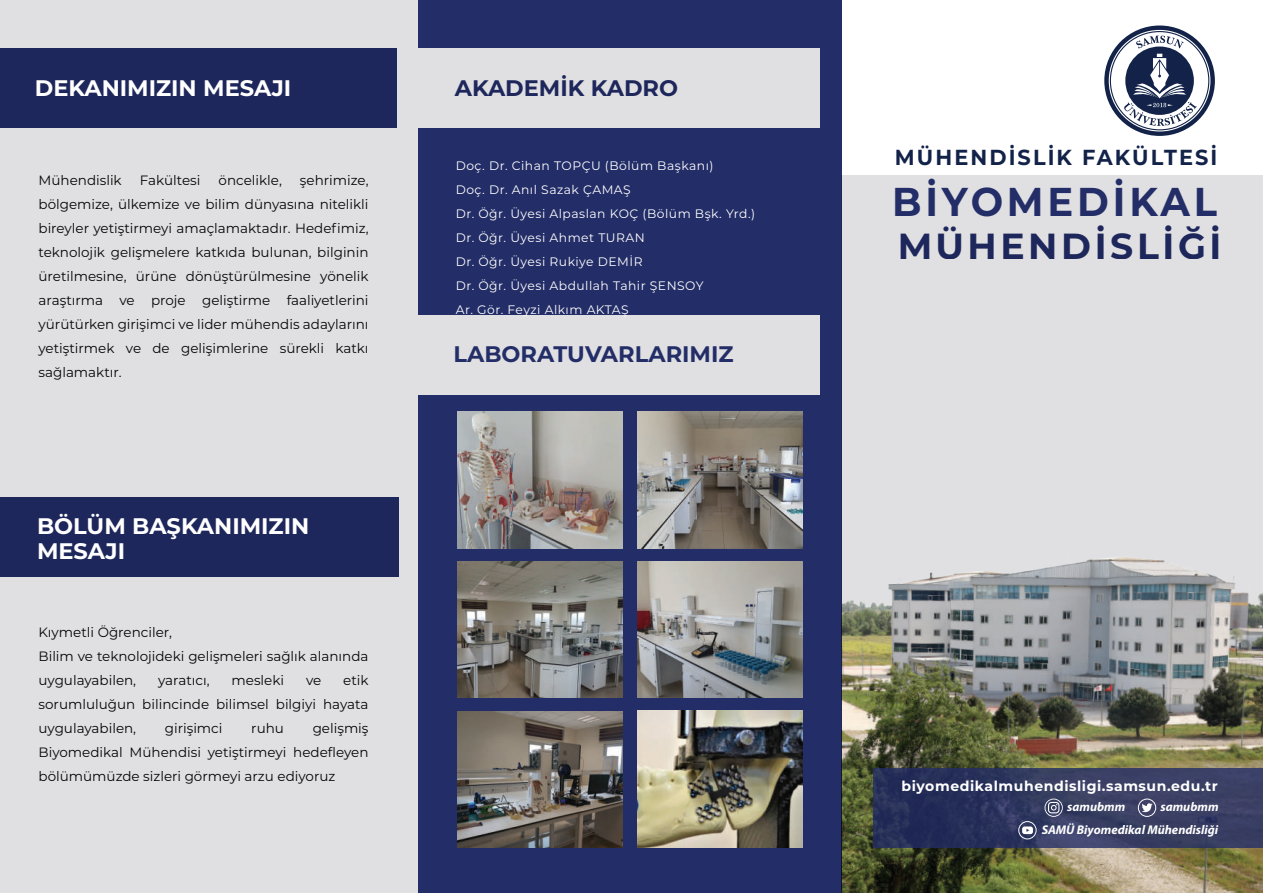
<style>
.page{position:relative;width:1263px;height:893px;background:#fff}
.page>*{position:absolute;margin:0;border:0;box-sizing:border-box;transform-origin:0 0}
.t1{font:700 40.2px "Montserrat";letter-spacing:.1em;color:#232d67;scale:.96 1}
.t2{font:700 36.15px "Montserrat";letter-spacing:.1em;color:#232d67}
.t3{font:700 22.5px/24.5px "Montserrat";color:#fff}
.t4{font:700 22.5px "Montserrat";color:#232d67}
.t5{font:700 21.75px "Montserrat";letter-spacing:.1em;color:#122248;scale:.96 1}
.t6{font:700 13.95px "Montserrat";letter-spacing:.04em;color:#fff}
.t7{font:13.5px/24px "Montserrat";color:#040503;text-align:justify}
.t8{font:italic 700 12.6px/22.5px "Myriad Pro";color:#fff;text-align:right}
.t9{font:12.3px/24px "Montserrat";letter-spacing:.04em;color:#fff}
</style>
<div class="page">
<div style="left:841px;top:175px;width:422px;height:718px;background:#e0e0e2"></div>
<img style="left:841px;top:549px;width:422px;height:344px">
<div style="left:0;top:0;width:417px;height:893px;background:#e0e0e2"></div>
<div style="left:418px;top:0;width:423px;height:893px;background:#232d67"></div>
<div style="left:419px;top:316px;width:401px;height:79px;background:#e0e0e2"></div>
<div style="left:419px;top:49px;width:401px;height:79px;background:#e0e0e2"></div>
<svg style="left:873px;top:768px;width:390px;height:79px;background:#323960"></svg>
<div style="left:0;top:498px;width:398px;height:79px;background:#1e275b"></div>
<svg style="left:1104px;top:26px;width:111px;height:110px"></svg>
<svg style="left:1138px;top:798px;width:18px;height:19px"></svg>
<svg style="left:1044px;top:799px;width:19px;height:18px"></svg>
<svg style="left:1018px;top:821px;width:19px;height:18px"></svg>
<img style="left:457px;top:412px;width:165px;height:136px">
<img style="left:637px;top:412px;width:165px;height:136px">
<img style="left:457px;top:561px;width:165px;height:137px">
<img style="left:637px;top:561px;width:165px;height:137px">
<img style="left:457px;top:711px;width:165px;height:136px">
<img style="left:637px;top:711px;width:165px;height:136px">
<div style="left:0;top:49px;width:397px;height:79px;background:#1e275b"></div>
<h3 class="t3" style="left:35px;top:75px;width:258px">DEKANIMIZIN MESAJI</h3>
<p class="t7" style="left:39px;top:168px;width:332px;text-indent:261px">şehrimize, bölgemize, ülkemize ve bilim dünyasına nitelikli bireyler yetiştirmeyi amaçlamaktadır. Hedefimiz, teknolojik gelişmelere katkıda bulunan, bilginin üretilmesine, ürüne dönüştürülmesine yönelik araştırma ve proje geliştirme faaliyetlerini yürütürken girişimci ve lider mühendis adaylarını yetiştirmek ve de gelişimlerine sürekli katkı sağlamaktır.</p>
<p class="t7" style="left:39px;top:168px;width:85px">Mühendislik</p>
<p class="t7" style="left:140px;top:168px;width:62px">Fakültesi</p>
<p class="t7" style="left:219px;top:168px;width:65px">öncelikle,</p>
<h3 class="t3" style="left:37px;top:513px;width:274px">BÖLÜM BAŞKANIMIZIN<br>MESAJI</h3>
<p class="t7" style="left:39px;top:620px;width:331px;text-align:left">Kıymetli Öğrenciler,<br>Bilim ve teknolojideki gelişmeleri sağlık alanında uygulayabilen,</p>
<p class="t7" style="left:39px;top:668px;width:331px;text-indent:305px">etik sorumluluğun bilincinde bilimsel bilgiyi hayata uygulayabilen,</p>
<p class="t7" style="left:158px;top:668px;width:53px">yaratıcı,</p>
<p class="t7" style="left:232px;top:668px;width:54px">mesleki</p>
<p class="t7" style="left:306px;top:668px;width:17px">ve</p>
<p class="t7" style="left:39px;top:716px;width:332px;text-indent:274px">gelişmiş Biyomedikal Mühendisi yetiştirmeyi hedefleyen bölümümüzde sizleri görmeyi arzu ediyoruz</p>
<p class="t7" style="left:165px;top:716px;width:59px">girişimci</p>
<p class="t7" style="left:251px;top:716px;width:34px">ruhu</p>
<h3 class="t4" style="left:455px;top:72px;width:225px">AKADEMİK KADRO</h3>
<p class="t9" style="left:456px;top:153px;width:301px">Doç. Dr. Cihan TOPÇU (Bölüm Başkanı)<br>Doç. Dr. Anıl Sazak ÇAMAŞ<br>Dr. Öğr. Üyesi Alpaslan KOÇ (Bölüm Bşk. Yrd.)<br>Dr. Öğr. Üyesi Ahmet TURAN<br>Dr. Öğr. Üyesi Rukiye DEMİR<br>Dr. Öğr. Üyesi Abdullah Tahir ŞENSOY<br>Ar. Gör. Feyzi Alkım AKTAŞ</p>
<h3 class="t4" style="left:453px;top:337px;width:282px">LABORATUVARLARIMIZ</h3>
<h3 class="t5" style="left:895px;top:141px;width:337px">MÜHENDİSLİK FAKÜLTESİ</h3>
<h1 class="t1" style="left:892px;top:173px;width:340px">BİYOMEDİKAL</h1>
<h2 class="t2" style="left:897px;top:220px;width:326px">MÜHENDİSLİĞİ</h2>
<p class="t6" style="left:901px;top:776px;width:318px">biyomedikalmuhendisligi.samsun.edu.tr</p>
<p class="t8" style="left:1067px;top:795px;width:60px">samubmm</p>
<p class="t8" style="left:1042px;top:795px;width:178px">samubmm<br>SAMÜ Biyomedikal Mühendisliği</p>
</div>
